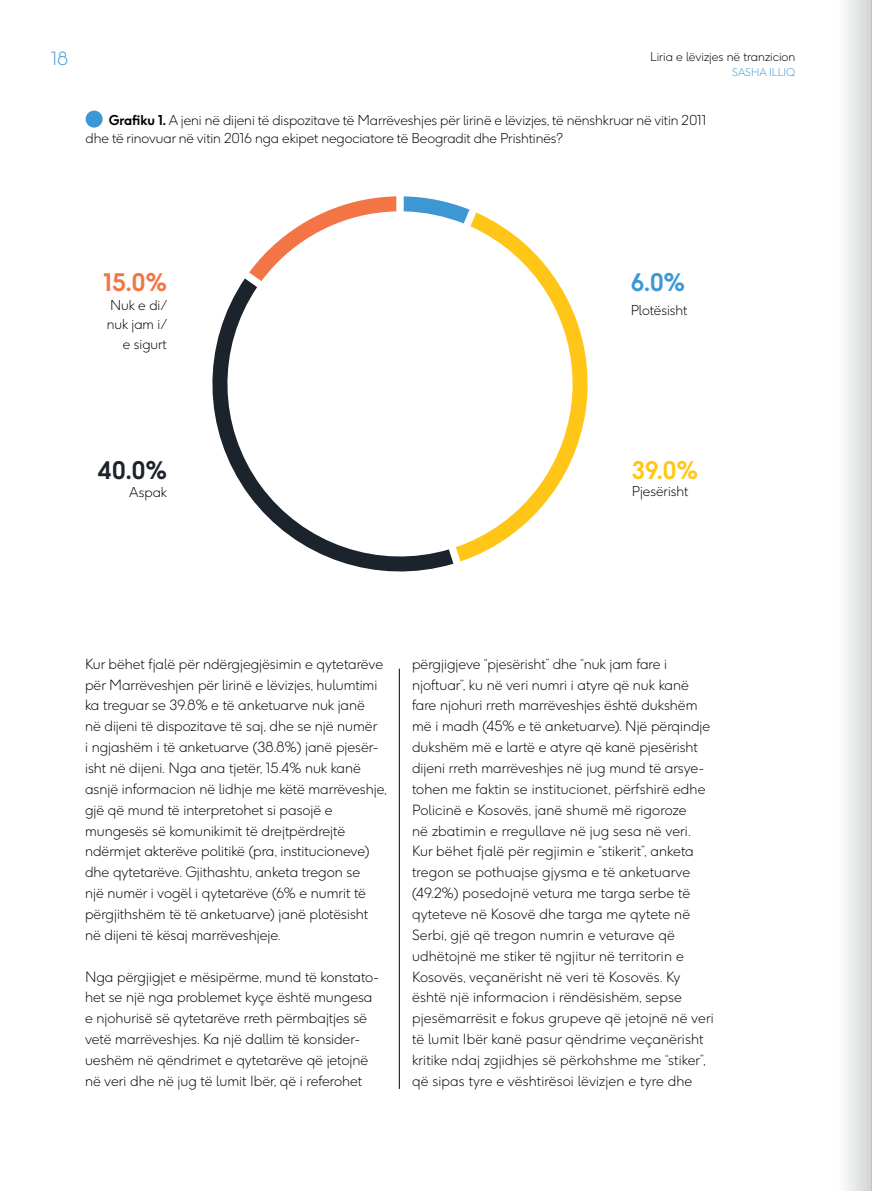
<style>
.page{position:relative;width:872px;height:1191px;background:#fff}
.page>*{position:absolute;margin:0;border:0;box-sizing:border-box;transform-origin:0 0}
.t1{font:700 24px "F37 Ginger Pro";color:#ffc618}
.t2{font:700 24px "F37 Ginger Pro";color:#1b232d}
.t3{font:700 24px "F37 Ginger Pro";color:#f37445}
.t4{font:700 24px "F37 Ginger Pro";color:#3d97d3}
.t5{font:300 18px "F37 Ginger Pro";color:#3d97d3}
.t6{font:300 13.95px/20.9px "F37 Ginger Pro";color:#000}
.t7{font:300 13.5px/19.5px "F37 Ginger Pro";letter-spacing:-.005em;color:#000}
.t8{font:300 12px "F37 Ginger Pro";color:#000}
.t9{font:300 10.5px "F37 Ginger Pro";color:#3d97d3}
.s1{font-weight:700}
</style>
<div class="page">
<hr style="left:399px;top:668px;width:1px;height:421px;background:#1b232d">
<div style="left:86px;top:111px;width:17px;height:17px;background:#3d97d3;border-radius:50%"></div>
<svg style="left:404px;top:196px;width:65px;height:25px"></svg>
<svg style="left:456px;top:212px;width:132px;height:349px"></svg>
<svg style="left:212px;top:278px;width:241px;height:294px"></svg>
<svg style="left:249px;top:196px;width:147px;height:85px"></svg>
<div style="left:836px;top:0;width:36px;height:1191px;background:linear-gradient(to right,#fff,#d2d4d5)"></div>
<hr style="left:871px;top:0;width:1px;height:1191px;background:#bcbec0">
<p class="t5" style="left:51px;top:48px;width:19px">18</p>
<p class="t8" style="left:650px;top:49px;width:147px">Liria e lëvizjes në tranzicion</p>
<p class="t9" style="left:732px;top:66px;width:65px">SASHA ILLIQ</p>
<p class="t7" style="left:86px;top:111px;width:622px;line-height:18.5px;text-indent:23px"><span class="s1">Grafiku 1.</span> A jeni në dijeni të dispozitave të Marrëveshjes për lirinë e lëvizjes, të nënshkruar në vitin 2011 dhe të rinovuar në vitin 2016 nga ekipet negociatore të Beogradit dhe Prishtinës?</p>
<h1 class="t3" style="left:104px;top:267px;width:65px">15.0%</h1>
<p class="t7" style="left:107px;top:295px;width:62px;text-align:right">Nuk e di/ nuk jam i/ e sigurt</p>
<h1 class="t2" style="left:98px;top:455px;width:70px">40.0%</h1>
<p class="t7" style="left:129px;top:482px;width:39px">Aspak</p>
<h1 class="t4" style="left:630px;top:267px;width:56px">6.0%</h1>
<p class="t7" style="left:630px;top:301px;width:58px">Plotësisht</p>
<h1 class="t1" style="left:632px;top:455px;width:67px">39.0%</h1>
<p class="t7" style="left:632px;top:481px;width:58px">Pjesërisht</p>
<p class="t6" style="left:85px;top:653px;width:303px">Kur bëhet fjalë për ndërgjegjësimin e qytetarëve për Marrëveshjen për lirinë e lëvizjes, hulumtimi ka treguar se 39.8% e të anketuarve nuk janë<br>në dijeni të dispozitave të saj, dhe se një numër<br>i ngjashëm i të anketuarve (38.8%) janë pjesër&shy;isht në dijeni. Nga ana tjetër, 15.4% nuk kanë asnjë informacion në lidhje me këtë marrëveshje, gjë që mund të interpretohet si pasojë e mungesës së komunikimit të drejtpërdrejtë ndërmjet akterëve politikë (pra, institucioneve) dhe qytetarëve. Gjithashtu, anketa tregon se<br>një numër i vogël i qytetarëve (6% e numrit të përgjithshëm të të anketuarve) janë plotësisht në dijeni të kësaj marrëveshjeje.</p>
<p class="t6" style="left:85px;top:966px;width:295px">Nga përgjigjet e mësipërme, mund të konstato&shy;het se një nga problemet kyçe është mungesa e njohurisë së qytetarëve rreth përmbajtjes së vetë marrëveshjes. Ka një dallim të konsider&shy;ueshëm në qëndrimet e qytetarëve që jetojnë në veri dhe në jug të lumit Ibër, që i referohet</p>
<p class="t6" style="left:412px;top:653px;width:303px">përgjigjeve “pjesërisht” dhe “nuk jam fare i njoftuar”, ku në veri numri i atyre që nuk kanë fare njohuri rreth marrëveshjes është dukshëm më i madh (45% e të anketuarve). Një përqindje dukshëm më e lartë e atyre që kanë pjesërisht dijeni rreth marrëveshjes në jug mund të arsye&shy;tohen me faktin se institucionet, përfshirë edhe Policinë e Kosovës, janë shumë më rigoroze<br>në zbatimin e rregullave në jug sesa në veri.<br>Kur bëhet fjalë për regjimin e “stikerit”, anketa tregon se pothuajse gjysma e të anketuarve (49.2%) posedojnë vetura me targa serbe të qyteteve në Kosovë dhe targa me qytete në Serbi, gjë që tregon numrin e veturave që udhëtojnë me stiker të ngjitur në territorin e Kosovës, veçanërisht në veri të Kosovës. Ky është një informacion i rëndësishëm, sepse pjesëmarrësit e fokus grupeve që jetojnë në veri të lumit Ibër kanë pasur qëndrime veçanërisht kritike ndaj zgjidhjes së përkohshme me “stiker”, që sipas tyre e vështirësoi lëvizjen e tyre dhe</p>
</div>
